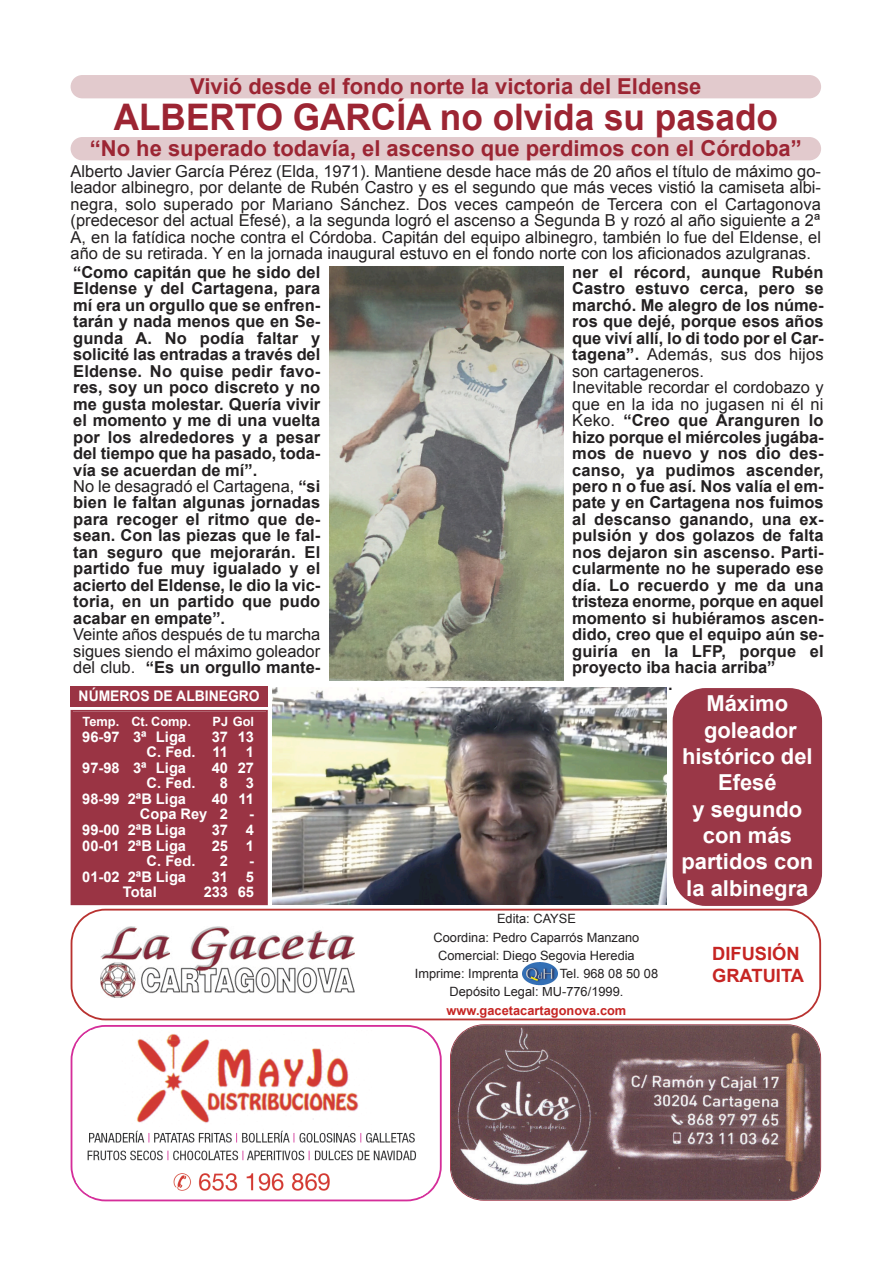
<style>
.page{position:relative;width:893px;height:1263px;background:#fff}
.page>*{position:absolute;margin:0;border:0;box-sizing:border-box;transform-origin:0 0}
.t1{font:700 36.6px "Arial";color:#9c2533;scale:.96 1}
.t2{font:700 21.9px "Arial";color:#9c2533}
.t3{font:700 21.9px/26.4px "Arial";color:#fff;text-align:center}
.t4{font:700 18.3px/21.9px "Arial";color:#c62523}
.t5{font:700 16.5px/16.5px "Arial";color:#232021}
.t6{font:16.5px/16.5px "Arial";color:#232021;text-align:justify}
.t7{font:700 14.7px/15.6px "Arial";color:#fff}
.t8{font:700 14.7px "Arial";color:#fff;scale:.95 1}
.t9{font:12.75px/18.3px "Arial";color:#232021;text-align:center}
.t10{font:700 12.75px "Arial";color:#c62523}
.t11{font:700 12.75px "Arial";color:#fff}
.s1{font-weight:400}
.s2{font-weight:700}
</style>
<div class="page">
<div style="left:71px;top:137px;width:750px;height:23px;background:#e2cacd"></div>
<img style="left:272px;top:687px;width:394px;height:218px">
<div style="left:71px;top:686px;width:197px;height:20px;background:#9a3444"></div>
<div style="left:72px;top:712px;width:194px;height:191px;background:#9a3444"></div>
<div style="left:71px;top:710px;width:197px;height:195px;border:2px solid #9a3444"></div>
<div style="left:672px;top:688px;width:150px;height:218px;background:#9a3747"></div>
<img style="left:329px;top:267px;width:234px;height:413px">
<div style="left:71px;top:75px;width:750px;height:23px;background:#e2cacd"></div>
<svg style="left:71px;top:1025px;width:370px;height:176px"></svg>
<img style="left:76px;top:1031px;width:352px;height:166px">
<img style="left:451px;top:1025px;width:369px;height:175px">
<svg style="left:71px;top:909px;width:750px;height:111px"></svg>
<div style="left:86px;top:922px;width:284px;height:88px;background:#fff"></div>
<img style="left:100px;top:927px;width:254px;height:71px">
<img style="left:522px;top:962px;width:35px;height:24px">
<h2 class="t2" style="left:190px;top:74px;width:512px">Vivió desde el fondo norte la victoria del Eldense</h2>
<h1 class="t1" style="left:114px;top:97px;width:693px">ALBERTO GARCÍA no olvida su pasado</h1>
<h2 class="t2" style="left:90px;top:136px;width:713px">“No he superado todavía, el ascenso que perdimos con el Córdoba”</h2>
<p class="t6" style="left:71px;top:163px;width:752px">Alberto Javier García Pérez (Elda, 1971). Mantiene desde hace más de 20 años el título de máximo go&shy;leador albinegro, por delante de Rubén Castro y es el segundo que más veces vistió la camiseta albi&shy;negra, solo superado por Mariano Sánchez. Dos veces campeón de Tercera con el Cartagonova (predecesor del actual Efesé), a la segunda logró el ascenso a Segunda B y rozó al año siguiente a 2ª A, en la fatídica noche contra el Córdoba. Capitán del equipo albinegro, también lo fue del Eldense, el año de su retirada. Y en la jornada inaugural estuvo en el fondo norte con los aficionados azulgranas.</p>
<p class="t5" style="left:73px;top:264px;width:249px">“Como capitán que he sido del<br>Eldense y del Cartagena, para mí era un orgullo que se enfren&shy;tarán y nada menos que en Se&shy;gunda A. No podía faltar y solicité las entradas a través del<br>Eldense. No quise pedir favo&shy;res, soy un poco discreto y no me gusta molestar. Quería vivir el momento y me di una vuelta por los alrededores y a pesar del tiempo que ha pasado, toda&shy;vía se acuerdan de mí”.<br><span class="s1">No le desagradó el Cartagena,</span> “si bien le faltan algunas jornadas para recoger el ritmo que de&shy;sean. Con las piezas que le fal&shy;tan seguro que mejorarán. El partido fue muy igualado y el acierto del Eldense, le dio la vic&shy;toria, en un partido que pudo acabar en empate”.</p>
<p class="t6" style="left:73px;top:626px;width:248px">Veinte años después de tu marcha sigues siendo el máximo goleador del club. <span class="s2">“Es un orgullo mante-</span></p>
<p class="t8" style="left:79px;top:688px;width:192px">NÚMEROS DE ALBINEGRO</p>
<p class="t11" style="left:83px;top:714px;width:110px">Temp. Ct. Comp.</p>
<p class="t11" style="left:212px;top:714px;width:43px">PJ Gol</p>
<p class="t7" style="left:82px;top:729px;width:105px">96-97 3ª Liga</p>
<p class="t7" style="left:212px;top:729px;width:44px">37 13</p>
<p class="t7" style="left:147px;top:744px;width:109px">C. Fed. 11 1</p>
<p class="t7" style="left:82px;top:760px;width:105px">97-98 3ª Liga</p>
<p class="t7" style="left:212px;top:760px;width:44px">40 27</p>
<p class="t7" style="left:147px;top:775px;width:50px">C. Fed.</p>
<p class="t7" style="left:220px;top:775px;width:36px">8 3</p>
<p class="t7" style="left:82px;top:791px;width:105px">98-99 2ªB Liga</p>
<p class="t7" style="left:140px;top:791px;width:116px;text-indent:72px">40 11<br>Copa Rey 2</p>
<p class="t7" style="left:249px;top:807px;width:6px">-</p>
<p class="t7" style="left:82px;top:822px;width:105px">99-00 2ªB Liga</p>
<p class="t7" style="left:212px;top:822px;width:44px">37 4</p>
<p class="t7" style="left:82px;top:838px;width:105px">00-01 2ªB Liga</p>
<p class="t7" style="left:212px;top:838px;width:44px">25 1</p>
<p class="t7" style="left:147px;top:853px;width:50px">C. Fed.</p>
<p class="t7" style="left:220px;top:853px;width:10px">2</p>
<p class="t7" style="left:249px;top:853px;width:6px">-</p>
<p class="t7" style="left:82px;top:869px;width:105px">01-02 2ªB Liga</p>
<p class="t7" style="left:212px;top:869px;width:44px">31 5</p>
<p class="t7" style="left:123px;top:884px;width:35px">Total</p>
<p class="t7" style="left:204px;top:884px;width:52px">233 65</p>
<p class="t5" style="left:572px;top:264px;width:253px">ner el récord, aunque Rubén</p>
<p class="t5" style="left:572px;top:280px;width:253px">Castro estuvo cerca, pero se</p>
<p class="t5" style="left:572px;top:297px;width:253px">marchó. Me alegro de los núme-</p>
<p class="t5" style="left:572px;top:313px;width:253px">ros que dejé, porque esos años</p>
<p class="t5" style="left:572px;top:330px;width:253px">que viví allí, lo di todo por el Car-</p>
<p class="t6" style="left:572px;top:346px;width:253px"><span class="s2">tagena”.</span> Además, sus dos hijos</p>
<p class="t6" style="left:572px;top:363px;width:133px">son cartageneros.</p>
<p class="t6" style="left:572px;top:379px;width:253px">Inevitable recordar el cordobazo y</p>
<p class="t6" style="left:572px;top:396px;width:253px">que en la ida no jugasen ni él ni</p>
<p class="t5" style="left:572px;top:412px;width:253px"><span class="s1">Keko.</span> “Creo que Aranguren lo</p>
<p class="t5" style="left:572px;top:429px;width:253px">hizo porque el miércoles jugába-</p>
<p class="t5" style="left:572px;top:445px;width:253px">mos de nuevo y nos dio des-</p>
<p class="t5" style="left:572px;top:462px;width:253px">canso, ya pudimos ascender,</p>
<p class="t5" style="left:572px;top:478px;width:253px">pero n o fue así. Nos valía el em-</p>
<p class="t5" style="left:572px;top:494px;width:253px">pate y en Cartagena nos fuimos</p>
<p class="t5" style="left:572px;top:511px;width:253px">al descanso ganando, una ex-</p>
<p class="t5" style="left:572px;top:527px;width:253px">pulsión y dos golazos de falta</p>
<p class="t5" style="left:572px;top:544px;width:253px">nos dejaron sin ascenso. Parti-</p>
<p class="t5" style="left:572px;top:560px;width:253px">cularmente no he superado ese</p>
<p class="t5" style="left:572px;top:577px;width:253px">día. Lo recuerdo y me da una</p>
<p class="t5" style="left:572px;top:593px;width:253px">tristeza enorme, porque en aquel</p>
<p class="t5" style="left:572px;top:610px;width:253px">momento si hubiéramos ascen-</p>
<p class="t5" style="left:572px;top:626px;width:253px">dido, creo que el equipo aún se-</p>
<p class="t5" style="left:572px;top:643px;width:253px">guiría en la LFP, porque el</p>
<p class="t5" style="left:572px;top:659px;width:205px">proyecto iba hacia arriba”</p>
<p class="t5" style="left:668px;top:676px;width:6px">.</p>
<p class="t9" style="left:415px;top:910px;width:245px">Edita: CAYSE<br>Coordina: Pedro Caparrós Manzano<br>Comercial: Diego Segovia Heredia<br>Imprime: Imprenta QdH - Tel. 968 08 50 08<br>Depósito Legal: MU-776/1999.</p>
<p class="t10" style="left:446px;top:1003px;width:181px">www.gacetacartagonova.com</p>
<h2 class="t3" style="left:681px;top:691px;width:133px">Máximo goleador histórico del<br>Efesé<br>y segundo con más partidos con la albinegra</h2>
<p class="t4" style="left:712px;top:943px;width:93px">DIFUSIÓN<br>GRATUITA</p>
</div>
